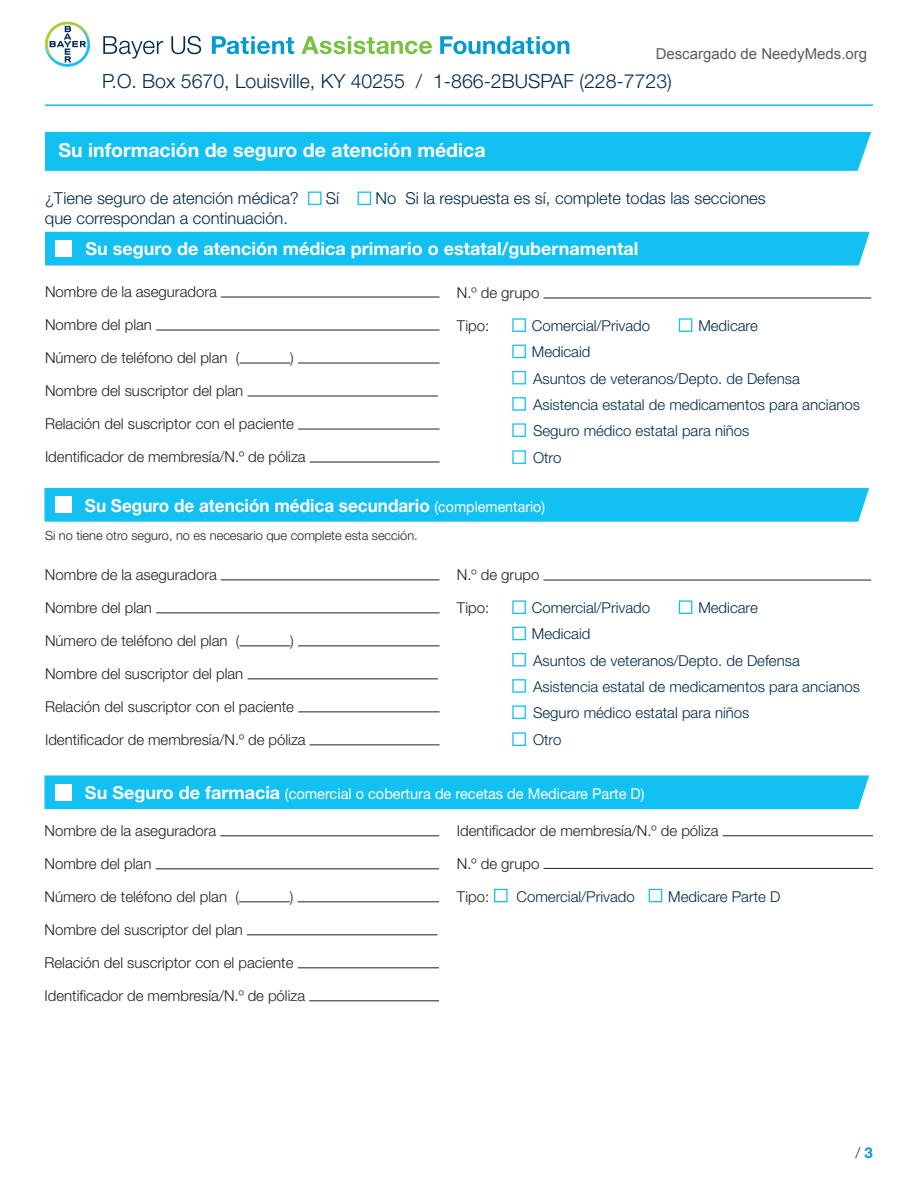
<style>
.page{position:relative;width:918px;height:1188px;background:#fff}
.page>*{position:absolute;margin:0;border:0;box-sizing:border-box;transform-origin:0 0}
.t1{font:300 19.5px "Helvetica Neue LT Std";color:#002a49}
.t2{font:700 19.5px "Helvetica Neue LT Std";color:#fff}
.t3{font:700 18px "Helvetica Neue LT Std";color:#fff}
.t4{font:700 18px "Helvetica Neue LT Std";color:#fff;scale:.95 1}
.t5{font:300 16.5px "Helvetica Neue LT Std";color:#002a49}
.t6{font:300 15px/33px "Helvetica Neue LT Std";color:#231f20}
.t7{font:300 15px/26.4px "Helvetica Neue LT Std";color:#002a49}
.t8{font:15px "Helvetica Neue";color:#fff}
.t9{font:15px "Arial";color:rgb(0 0 0/.65)}
.t10{font:300 12.75px "Helvetica Neue LT Std";color:#231f20}
.s1{font-family:"Helvetica Neue";font-weight:400;font-size:15px}
.s2{font-family:"Helvetica Neue LT Std";font-weight:700;font-size:18px}
.s3{font-weight:700;color:#009bd3}
</style>
<div class="page">
<svg style="left:45px;top:22px;width:45px;height:45px"></svg>
<svg style="left:103px;top:36px;width:60px;height:23px"></svg>
<svg style="left:171px;top:36px;width:30px;height:18px"></svg>
<svg style="left:212px;top:36px;width:82px;height:18px"></svg>
<svg style="left:301px;top:36px;width:131px;height:18px"></svg>
<svg style="left:440px;top:36px;width:129px;height:18px"></svg>
<hr style="left:45px;top:104px;width:828px;height:2px;background:#12c0f2">
<div style="left:44px;top:488px;width:825px;height:34px;background:#12c0f2"></div>
<div style="left:44px;top:775px;width:825px;height:34px;background:#12c0f2"></div>
<div style="left:45px;top:132px;width:826px;height:39px;background:#12c0f2"></div>
<hr style="left:221px;top:297px;width:219px;height:1px;background:#231f20">
<hr style="left:156px;top:330px;width:284px;height:1px;background:#231f20">
<hr style="left:240px;top:363px;width:50px;height:1px;background:#231f20">
<hr style="left:298px;top:363px;width:142px;height:1px;background:#231f20">
<hr style="left:248px;top:396px;width:190px;height:1px;background:#231f20">
<hr style="left:298px;top:429px;width:142px;height:1px;background:#231f20">
<hr style="left:310px;top:462px;width:130px;height:1px;background:#231f20">
<div style="left:45px;top:232px;width:825px;height:34px;background:#12c0f2"></div>
<div style="left:55px;top:240px;width:17px;height:17px;background:#fff"></div>
<div style="left:55px;top:497px;width:17px;height:16px;background:#fff"></div>
<div style="left:55px;top:784px;width:17px;height:17px;background:#fff"></div>
<hr style="left:221px;top:580px;width:219px;height:1px;background:#231f20">
<hr style="left:156px;top:613px;width:284px;height:1px;background:#231f20">
<hr style="left:240px;top:646px;width:50px;height:1px;background:#231f20">
<hr style="left:298px;top:646px;width:142px;height:1px;background:#231f20">
<hr style="left:248px;top:679px;width:190px;height:1px;background:#231f20">
<hr style="left:298px;top:712px;width:142px;height:1px;background:#231f20">
<hr style="left:310px;top:745px;width:130px;height:1px;background:#231f20">
<hr style="left:544px;top:298px;width:327px;height:1px;background:#231f20">
<svg style="left:512px;top:318px;width:14px;height:14px"></svg>
<svg style="left:678px;top:318px;width:15px;height:14px"></svg>
<svg style="left:512px;top:344px;width:14px;height:15px"></svg>
<svg style="left:512px;top:370px;width:14px;height:15px"></svg>
<svg style="left:512px;top:397px;width:14px;height:14px"></svg>
<svg style="left:512px;top:423px;width:14px;height:14px"></svg>
<svg style="left:512px;top:450px;width:14px;height:14px"></svg>
<hr style="left:544px;top:580px;width:327px;height:1px;background:#231f20">
<svg style="left:512px;top:600px;width:14px;height:14px"></svg>
<svg style="left:678px;top:600px;width:15px;height:14px"></svg>
<svg style="left:512px;top:626px;width:14px;height:15px"></svg>
<svg style="left:512px;top:652px;width:14px;height:15px"></svg>
<svg style="left:512px;top:679px;width:14px;height:14px"></svg>
<svg style="left:512px;top:705px;width:14px;height:14px"></svg>
<svg style="left:512px;top:732px;width:14px;height:14px"></svg>
<hr style="left:723px;top:836px;width:150px;height:1px;background:#231f20">
<hr style="left:544px;top:868px;width:329px;height:1px;background:#231f20">
<svg style="left:494px;top:888px;width:14px;height:15px"></svg>
<svg style="left:648px;top:888px;width:15px;height:15px"></svg>
<svg style="left:308px;top:191px;width:14px;height:15px"></svg>
<svg style="left:357px;top:191px;width:15px;height:15px"></svg>
<hr style="left:220px;top:836px;width:219px;height:1px;background:#231f20">
<hr style="left:156px;top:869px;width:283px;height:1px;background:#231f20">
<hr style="left:239px;top:902px;width:51px;height:1px;background:#231f20">
<hr style="left:298px;top:902px;width:141px;height:1px;background:#231f20">
<hr style="left:247px;top:935px;width:190px;height:1px;background:#231f20">
<hr style="left:298px;top:968px;width:141px;height:1px;background:#231f20">
<hr style="left:309px;top:1001px;width:130px;height:1px;background:#231f20">
<p class="t9" style="left:656px;top:44px;width:213px">Descargado de NeedyMeds.org</p>
<h1 class="t1" style="left:102px;top:69px;width:571px">P.O. Box 5670, Louisville, KY 40255 / 1-866-2BUSPAF (228-7723)</h1>
<h1 class="t2" style="left:58px;top:138px;width:429px">Su información de seguro de atención médica</h1>
<p class="t5" style="left:45px;top:188px;width:255px">¿Tiene seguro de atención médica?</p>
<p class="t5" style="left:326px;top:188px;width:15px">Sí</p>
<p class="t5" style="left:375px;top:188px;width:392px">No Si la respuesta es sí, complete todas las secciones</p>
<p class="t5" style="left:45px;top:208px;width:245px">que correspondan a continuación.</p>
<p class="t3" style="left:86px;top:238px;width:554px">Su seguro de atención médica primario o estatal/gubernamental</p>
<p class="t6" style="left:45px;top:275px;width:173px">Nombre de la aseguradora</p>
<p class="t6" style="left:45px;top:308px;width:108px">Nombre del plan</p>
<p class="t6" style="left:45px;top:341px;width:196px">Número de teléfono del plan (</p>
<p class="t6" style="left:290px;top:341px;width:5px">)</p>
<p class="t6" style="left:45px;top:374px;width:200px">Nombre del suscriptor del plan</p>
<p class="t6" style="left:45px;top:407px;width:250px">Relación del suscriptor con el paciente</p>
<p class="t6" style="left:45px;top:440px;width:262px">Identificador de membresía/N.º de póliza</p>
<p class="t6" style="left:457px;top:276px;width:84px">N.º de grupo</p>
<p class="t6" style="left:457px;top:309px;width:34px">Tipo:</p>
<p class="t7" style="left:532px;top:312px;width:120px">Comercial/Privado</p>
<p class="t7" style="left:698px;top:312px;width:61px">Medicare</p>
<p class="t7" style="left:532px;top:339px;width:330px">Medicaid<br>Asuntos de veteranos/Depto. de Defensa<br>Asistencia estatal de medicamentos para ancianos<br>Seguro médico estatal para niños<br>Otro</p>
<p class="t4" style="left:85px;top:494px;width:486px">Su Seguro de atención médica secundario <span class="s1">(complementario)</span></p>
<p class="t10" style="left:45px;top:527px;width:374px">Si no tiene otro seguro, no es necesario que complete esta sección.</p>
<p class="t6" style="left:45px;top:558px;width:173px">Nombre de la aseguradora<br>Nombre del plan</p>
<p class="t6" style="left:45px;top:624px;width:196px">Número de teléfono del plan (</p>
<p class="t6" style="left:290px;top:624px;width:5px">)</p>
<p class="t6" style="left:45px;top:657px;width:200px">Nombre del suscriptor del plan</p>
<p class="t6" style="left:45px;top:690px;width:250px">Relación del suscriptor con el paciente</p>
<p class="t6" style="left:45px;top:723px;width:262px">Identificador de membresía/N.º de póliza</p>
<p class="t6" style="left:457px;top:558px;width:84px">N.º de grupo<br>Tipo:</p>
<p class="t7" style="left:532px;top:594px;width:120px">Comercial/Privado</p>
<p class="t7" style="left:698px;top:594px;width:61px">Medicare</p>
<p class="t7" style="left:532px;top:621px;width:330px">Medicaid<br>Asuntos de veteranos/Depto. de Defensa<br>Asistencia estatal de medicamentos para ancianos<br>Seguro médico estatal para niños<br>Otro</p>
<p class="t8" style="left:85px;top:783px;width:561px"><span class="s2">Su Seguro de farmacia</span> (comercial o cobertura de recetas de Medicare Parte D)</p>
<p class="t6" style="left:44px;top:814px;width:173px">Nombre de la aseguradora</p>
<p class="t6" style="left:44px;top:847px;width:108px">Nombre del plan</p>
<p class="t6" style="left:44px;top:880px;width:196px">Número de teléfono del plan (</p>
<p class="t6" style="left:290px;top:880px;width:5px">)</p>
<p class="t6" style="left:44px;top:913px;width:200px">Nombre del suscriptor del plan</p>
<p class="t6" style="left:44px;top:946px;width:250px">Relación del suscriptor con el paciente</p>
<p class="t6" style="left:44px;top:979px;width:262px">Identificador de membresía/N.º de póliza</p>
<p class="t6" style="left:457px;top:813px;width:263px">Identificador de membresía/N.º de póliza</p>
<p class="t6" style="left:457px;top:846px;width:84px">N.º de grupo</p>
<p class="t6" style="left:457px;top:879px;width:34px">Tipo:</p>
<p class="t7" style="left:517px;top:883px;width:120px">Comercial/Privado</p>
<p class="t7" style="left:668px;top:883px;width:114px">Medicare Parte D</p>
<p class="t7" style="left:855px;top:1139px;width:19px">/ <span class="s3">3</span></p>
</div>
